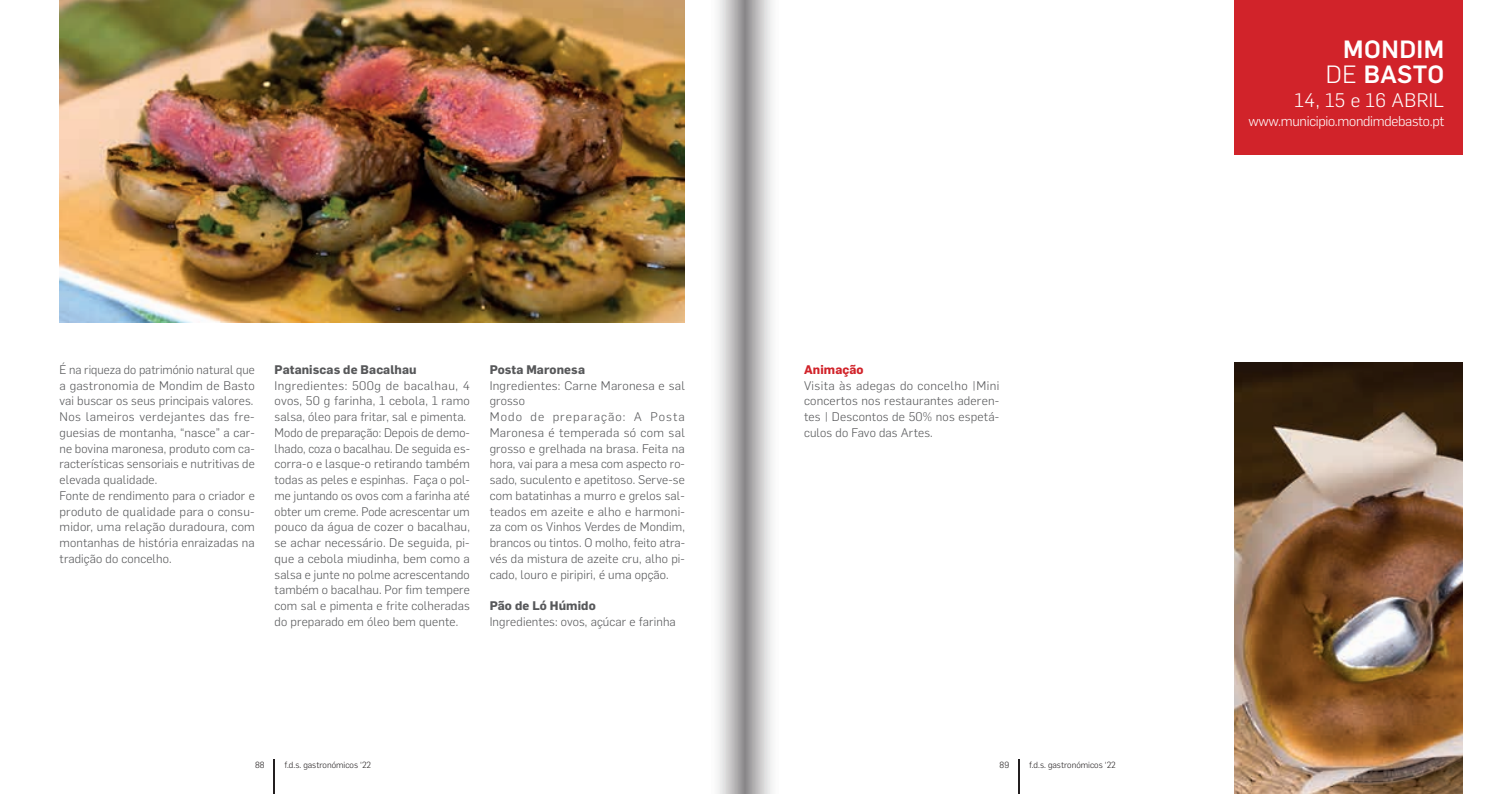
<style>
.page{position:relative;width:1489px;height:794px;background:#fff}
.page>*{position:absolute;margin:0;border:0;box-sizing:border-box;transform-origin:0 0}
.t1{font:500 24.5px/24.5px "Flama";letter-spacing:.02em;color:#fff;text-align:right}
.t2{font:300 19.25px "Flama";letter-spacing:.02em;color:#fff}
.t3{font:300 14px "Flama";letter-spacing:-.02em;color:#fff}
.t4{font:300 12.25px/15.8px "Flama";letter-spacing:.01em;color:#57585a}
.t5{font:700 12.25px "Flama";letter-spacing:.01em;color:#57585a}
.t6{font:700 12.25px "Flama";letter-spacing:.01em;color:#d1232a}
.t7{font:300 8.75px "Flama";color:#231f20}
.s1{font-weight:300}
</style>
<div class="page">
<hr style="left:1018px;top:759px;width:1px;height:35px;background:#231f20">
<hr style="left:273px;top:759px;width:2px;height:35px;background:#231f20">
<div style="left:1234px;top:0;width:228px;height:155px;background:#d1232a"></div>
<img style="left:60px;top:0;width:625px;height:322px">
<img style="left:1234px;top:362px;width:228px;height:432px">
<svg style="left:744px;top:0;width:28px;height:794px;background:#c0bfc0"></svg>
<svg style="left:718px;top:0;width:26px;height:794px;background:#c4c3c4"></svg>
<p class="t4" style="left:60px;top:361px;width:197px">É na riqueza do património natural que a gastronomia de Mondim de Basto vai buscar os seus principais valores.<br>Nos lameiros verdejantes das fre&shy;guesias de montanha, “nasce” a car&shy;ne bovina maronesa, produto com ca&shy;racterísticas sensoriais e nutritivas de elevada qualidade.<br>Fonte de rendimento para o criador e produto de qualidade para o consu&shy;midor, uma relação duradoura, com montanhas de história enraizadas na tradição do concelho.</p>
<p class="t5" style="left:274px;top:361px;width:143px">Pataniscas de Bacalhau</p>
<p class="t4" style="left:274px;top:377px;width:197px">Ingredientes: 500g de bacalhau, 4 ovos, 50 g farinha, 1 cebola, 1 ramo salsa, óleo para fritar, sal e pimenta.<br>Modo de preparação: Depois de demo&shy;lhado, coza o bacalhau. De seguida es&shy;corra-o e lasque-o retirando também todas as peles e espinhas. Faça o pol&shy;me juntando os ovos com a farinha até obter um creme. Pode acrescentar um pouco da água de cozer o bacalhau, se achar necessário. De seguida, pi&shy;que a cebola miudinha, bem como a salsa e junte no polme acrescentando também o bacalhau. Por fim tempere com sal e pimenta e frite colheradas do preparado em óleo bem quente.</p>
<p class="t5" style="left:489px;top:361px;width:97px">Posta Maronesa</p>
<p class="t4" style="left:489px;top:377px;width:197px">Ingredientes: Carne Maronesa e sal grosso<br>Modo de preparação: A Posta<br>Maronesa é temperada só com sal grosso e grelhada na brasa. Feita na hora, vai para a mesa com aspecto ro&shy;sado, suculento e apetitoso. Serve-se com batatinhas a murro e grelos sal&shy;teados em azeite e alho e harmoni&shy;za com os Vinhos Verdes de Mondim, brancos ou tintos. O molho, feito atra&shy;vés da mistura de azeite cru, alho pi&shy;cado, louro e piripiri, é uma opção.</p>
<p class="t5" style="left:489px;top:597px;width:107px">Pão de Ló Húmido</p>
<p class="t4" style="left:489px;top:613px;width:187px">Ingredientes: ovos, açúcar e farinha</p>
<p class="t6" style="left:804px;top:361px;width:61px">Animação</p>
<p class="t4" style="left:804px;top:377px;width:197px;text-align:justify">Visita às adegas do concelho |Mini concertos nos restaurantes aderen&shy;tes | Descontos de 50% nos espetá&shy;culos do Favo das Artes.</p>
<p class="t7" style="left:255px;top:758px;width:11px">88</p>
<p class="t7" style="left:284px;top:758px;width:88px">f.d.s. gastronómicos ‘22</p>
<p class="t7" style="left:999px;top:758px;width:11px">89</p>
<p class="t7" style="left:1029px;top:758px;width:88px">f.d.s. gastronómicos ‘22</p>
<h1 class="t1" style="left:1325px;top:35px;width:120px">MONDIM<br><span class="s1">DE</span> BASTO</h1>
<h2 class="t2" style="left:1294px;top:87px;width:151px">14, 15 e 16 ABRIL</h2>
<p class="t3" style="left:1248px;top:112px;width:197px">www.municipio.mondimdebasto.pt</p>
</div>
